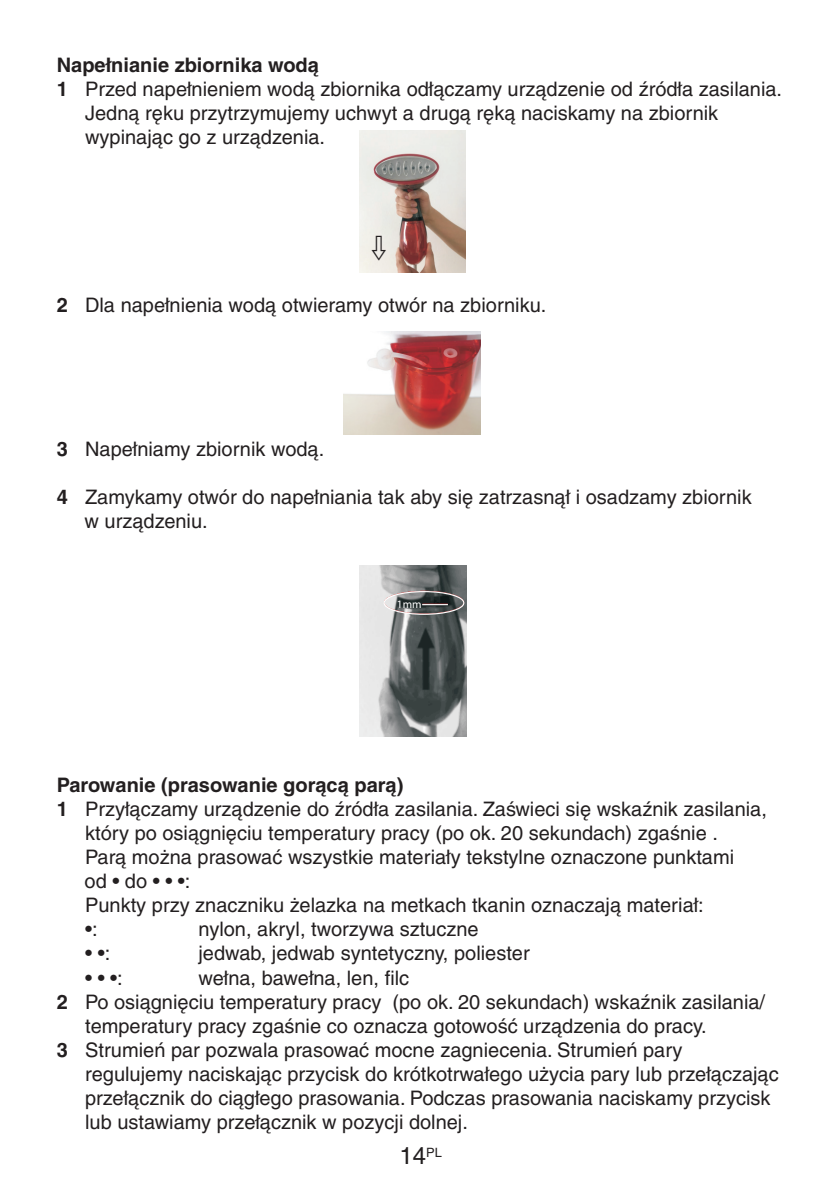
<style>
.page{position:relative;width:840px;height:1191px;background:#fff}
.page>*{position:absolute;margin:0;border:0;box-sizing:border-box;transform-origin:0 0}
.t1{font:24px "Helvetica CE";color:#231f20}
.t2{font:20px/24px "Helvetica CE";color:#231f20}
.t3{font:700 20px "Helvetica CE";color:#231f20}
.t4{font:20px "Sony PS Arrow";color:#231f20}
.t5{font:11.4px "Myriad Pro";color:#fff}
.s1{font-weight:700}
</style>
<div class="page">
<img style="left:359px;top:131px;width:106px;height:141px">
<img style="left:344px;top:332px;width:136px;height:102px">
<img style="left:359px;top:566px;width:108px;height:170px">
<svg style="left:383px;top:590px;width:81px;height:25px;background:#757676"></svg>
<p class="t3" style="left:57px;top:53px;width:263px">Napełnianie zbiornika wodą</p>
<p class="t2" style="left:57px;top:77px;width:726px"><span class="s1">1</span> Przed napełnieniem wodą zbiornika odłączamy urządzenie od źródła zasilania.</p>
<p class="t2" style="left:85px;top:101px;width:634px">Jedną ręku przytrzymujemy uchwyt a drugą ręką naciskamy na zbiornik</p>
<p class="t2" style="left:85px;top:125px;width:241px">wypinając go z urządzenia.</p>
<p class="t4" style="left:367px;top:261px;width:27px;rotate:-90deg">K</p>
<p class="t2" style="left:57px;top:293px;width:491px"><span class="s1">2</span> Dla napełnienia wodą otwieramy otwór na zbiorniku.</p>
<p class="t2" style="left:57px;top:437px;width:269px"><span class="s1">3</span> Napełniamy zbiornik wodą.</p>
<p class="t2" style="left:84px;top:485px;width:668px;text-indent:-28px"><span class="s1">4</span> Zamykamy otwór do napełniania tak aby się zatrzasnął i osadzamy zbiornik w urządzeniu.</p>
<p class="t5" style="left:396px;top:597px;width:26px">1mm</p>
<p class="t3" style="left:57px;top:773px;width:348px">Parowanie (prasowanie gorącą parą)</p>
<p class="t2" style="left:57px;top:797px;width:711px"><span class="s1">1</span> Przyłączamy urządzenie do źródła zasilania. Zaświeci się wskaźnik zasilania,</p>
<p class="t2" style="left:85px;top:821px;width:634px">który po osiągnięciu temperatury pracy (po ok. 20 sekundach) zgaśnie .</p>
<p class="t2" style="left:85px;top:845px;width:650px">Parą można prasować wszystkie materiały tekstylne oznaczone punktami</p>
<p class="t2" style="left:84px;top:869px;width:107px">od • do • • •:</p>
<p class="t2" style="left:85px;top:893px;width:620px">Punkty przy znaczniku żelazka na metkach tkanin oznaczają materiał:</p>
<p class="t2" style="left:85px;top:917px;width:14px">•:</p>
<p class="t2" style="left:198px;top:917px;width:281px">nylon, akryl, tworzywa sztuczne</p>
<p class="t2" style="left:85px;top:941px;width:27px">• •:</p>
<p class="t2" style="left:198px;top:941px;width:332px">jedwab, jedwab syntetyczny, poliester</p>
<p class="t2" style="left:85px;top:965px;width:39px">• • •:</p>
<p class="t2" style="left:198px;top:965px;width:212px">wełna, bawełna, len, filc</p>
<p class="t2" style="left:57px;top:989px;width:709px"><span class="s1">2</span> Po osiągnięciu temperatury pracy (po ok. 20 sekundach) wskaźnik zasilania/</p>
<p class="t2" style="left:85px;top:1013px;width:622px">temperatury pracy zgaśnie co oznacza gotowość urządzenia do pracy.</p>
<p class="t2" style="left:57px;top:1037px;width:627px"><span class="s1">3</span> Strumień par pozwala prasować mocne zagniecenia. Strumień pary</p>
<p class="t2" style="left:85px;top:1061px;width:694px">regulujemy naciskając przycisk do krótkotrwałego użycia pary lub przełączając</p>
<p class="t2" style="left:85px;top:1085px;width:686px">przełącznik do ciągłego prasowania. Podczas prasowania naciskamy przycisk</p>
<p class="t2" style="left:85px;top:1109px;width:384px">lub ustawiamy przełącznik w pozycji dolnej.</p>
<p class="t1" style="left:399px;top:1141px;width:44px">14<sup>PL</sup></p>
</div>
